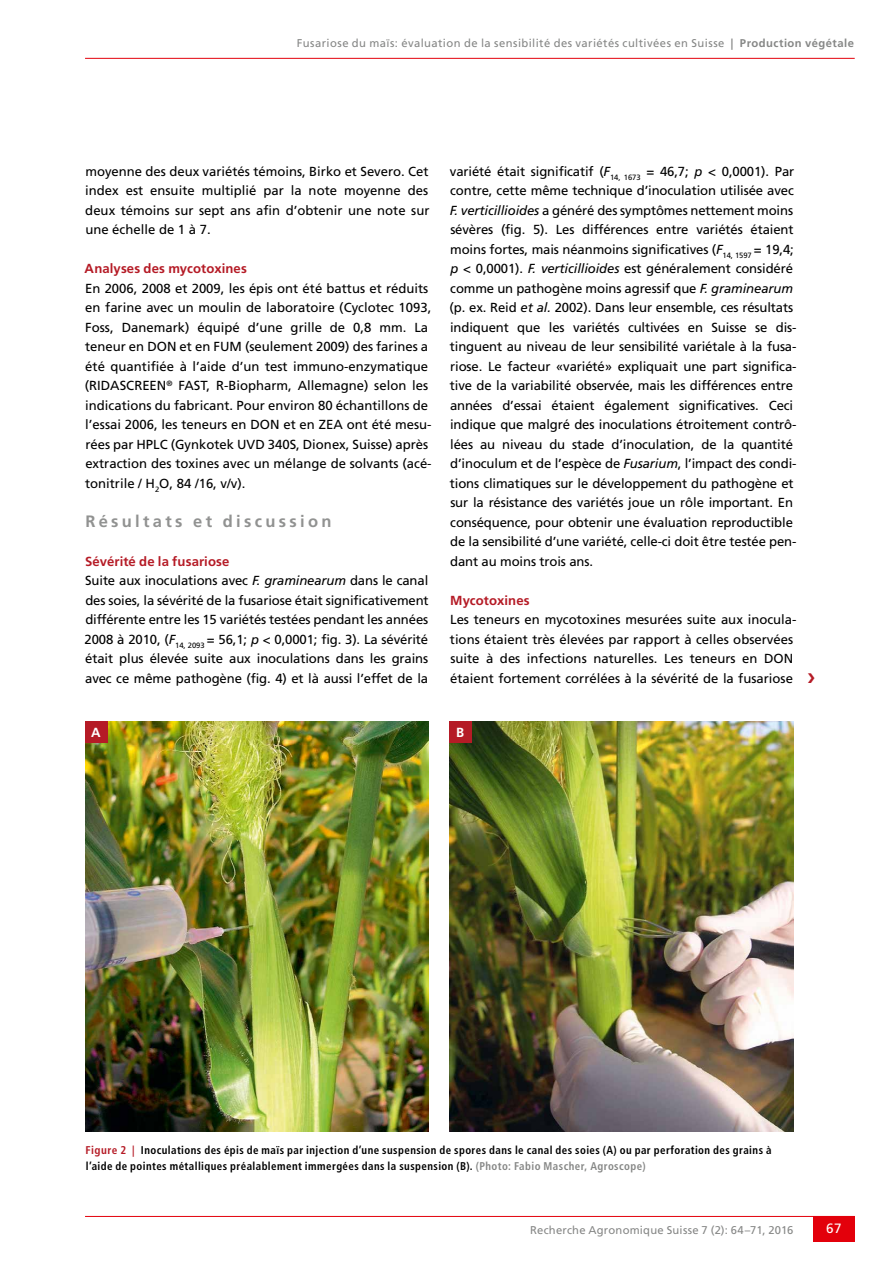
<style>
.page{position:relative;width:893px;height:1263px;background:#fff}
.page>*{position:absolute;margin:0;border:0;box-sizing:border-box;transform-origin:0 0}
.t1{font:700 16.5px "Frutiger LT Std";letter-spacing:.2em;color:#919291}
.t2{font:13.5px "Frutiger LT Std";color:#fff}
.t3{font:13.2px/19.5px "Frutiger LT Std";letter-spacing:-.01em;color:#000}
.t4{font:13.2px/19.5px "Frutiger";color:#000;text-align:justify}
.t5{font:700 13.2px "Frutiger LT Std";letter-spacing:.005em;color:#b51b26}
.t6{font:700 13.2px "Frutiger LT Std";color:#fff}
.t7{font:700 condensed 11.25px/16.5px "Frutiger LT Std";letter-spacing:.04em;color:#000}
.t8{font:11.25px "Frutiger LT Std";letter-spacing:.035em;color:#868786}
.s1{font-weight:700}
.s2{font-family:"Frutiger LT Std"}
.s3{font-family:"Frutiger"}
.s4{font-weight:700;color:#b51b26}
.s5{font-family:"Frutiger LT";font-style:italic}
.s6{color:#b51b26}
.s7{color:#868786}
</style>
<div class="page">
<hr style="left:85px;top:1216px;width:770px;height:1px;background:#e3000b">
<div style="left:813px;top:1216px;width:42px;height:26px;background:#e3000b"></div>
<hr style="left:85px;top:58px;width:770px;height:1px;background:#e3000b">
<img style="left:85px;top:722px;width:344px;height:409px">
<img style="left:450px;top:722px;width:343px;height:409px">
<div style="left:85px;top:722px;width:22px;height:21px;background:#b51b26"></div>
<div style="left:450px;top:722px;width:22px;height:21px;background:#b51b26"></div>
<p class="t8" style="left:297px;top:36px;width:559px">Fusariose du maïs: évaluation de la sensibilité des variétés cultivées en Suisse <span class="s1">| Production végétale</span></p>
<p class="t3" style="left:85px;top:161px;width:346px;text-align:justify">moyenne des deux variétés témoins, Birko et Severo. Cet index est ensuite multiplié par la note moyenne des deux témoins sur sept ans afin d’obtenir une note sur une échelle de 1 à 7.</p>
<p class="t5" style="left:85px;top:261px;width:164px">Analyses des mycotoxines</p>
<p class="t3" style="left:85px;top:278px;width:348px">En 2006, 2008 et 2009, les épis ont été battus et réduits en farine avec un moulin de laboratoire (Cyclotec 1093,</p>
<p class="t4" style="left:85px;top:317px;width:345px"><span class="s2">Foss, Danemar</span>k) équipé d’une grille de 0,8 mm. La teneur en DON et en FUM (seulement 2009) des farines a été quantifiée à l’aide d’un test immuno-enzymatique</p>
<p class="t3" style="left:85px;top:376px;width:348px"><span class="s3">(RIDASCREEN</span><sup>®</sup> <span class="s3">FAST, R-Bio</span>pharm, Allemagne) selon les indications du fabricant. Pour environ 80 échantillons de l’essai 2006, les teneurs en DON et en ZEA ont été mesu&shy;rées par HPLC (Gynkotek UVD 340S, Dionex, Suisse) après extraction des toxines avec un mélange de solvants (acé&shy;tonitrile / H<sub>2</sub>O, 84 /16, v/v).</p>
<p class="t1" style="left:85px;top:511px;width:248px">Résultats et discussion</p>
<p class="t3" style="left:85px;top:551px;width:346px"><span class="s4">Sévérité de la fusariose<br></span>Suite aux inoculations avec <span class="s5">F. graminearum</span> dans le canal des soies, la sévérité de la fusariose était significativement différente entre les 15 variétés testées pendant les années 2008 à 2010, (<span class="s5">F</span><sub>14,</sub> <sub>2093</sub> = 56,1; <span class="s5">p</span> &lt; 0,0001; fig. 3). La sévérité était plus élevée suite aux inoculations dans les grains avec ce même pathogène (fig. 4) et là aussi l’effet de la</p>
<p class="t3" style="left:450px;top:161px;width:348px">variété était significatif (<span class="s5">F</span><sub>14,</sub> <sub>1673</sub> = 46,7; <span class="s5">p</span> &lt; 0,0001). Par contre, cette même technique d’inoculation utilisée avec <span class="s5">F. verticillioides</span> a généré des symptômes nettement moins sévères (fig. 5). Les différences entre variétés étaient moins fortes, mais néanmoins significatives (<span class="s5">F</span><sub>14,</sub> <sub>1597</sub> = 19,4; <span class="s5">p</span> &lt; 0,0001). <span class="s5">F. verticillioides</span> est généralement considéré comme un pathogène moins agressif que <span class="s5">F. graminearum </span>(p. ex. Reid <span class="s5">et al.</span> 2002). Dans leur ensemble, ces résultats indiquent que les variétés cultivées en Suisse se dis&shy;tinguent au niveau de leur sensibilité variétale à la fusa&shy;riose. Le facteur «variété» expliquait une part significa&shy;tive de la variabilité observée, mais les différences entre années d’essai étaient également significatives. Ceci indique que malgré des inoculations étroitement contrô&shy;lées au niveau du stade d’inoculation, de la quantité d’inoculum et de l’espèce de <span class="s5">Fusarium</span>, l’impact des condi&shy;tions climatiques sur le développement du pathogène et sur la résistance des variétés joue un rôle important. En conséquence, pour obtenir une évaluation reproductible de la sensibilité d’une variété, celle-ci doit être testée pen&shy;dant au moins trois ans.</p>
<p class="t5" style="left:450px;top:592px;width:81px">Mycotoxines</p>
<p class="t3" style="left:450px;top:610px;width:348px">Les teneurs en mycotoxines mesurées suite aux inocula&shy;tions étaient très élevées par rapport à celles observées suite à des infections naturelles. Les teneurs en DON étaient fortement corrélées <span class="s3">à la sévérité de la fusariose</span></p>
<p class="t6" style="left:91px;top:725px;width:11px">A</p>
<p class="t6" style="left:456px;top:725px;width:10px">B</p>
<p class="t7" style="left:86px;top:1141px;width:687px"><span class="s6">Figure 2 |</span> Inoculations des épis de maïs par injection d’une suspension de spores dans le canal des soies (A) ou par perforation des grains à l’aide de pointes métalliques préalablement immergées dans la suspension (B). <span class="s7">(Photo: Fabio Mascher, Agroscope)</span></p>
<p class="t8" style="left:530px;top:1223px;width:265px">Recherche Agronomique Suisse 7 (2): 64–71, 2016</p>
<p class="t2" style="left:826px;top:1221px;width:17px">67</p>
</div>
